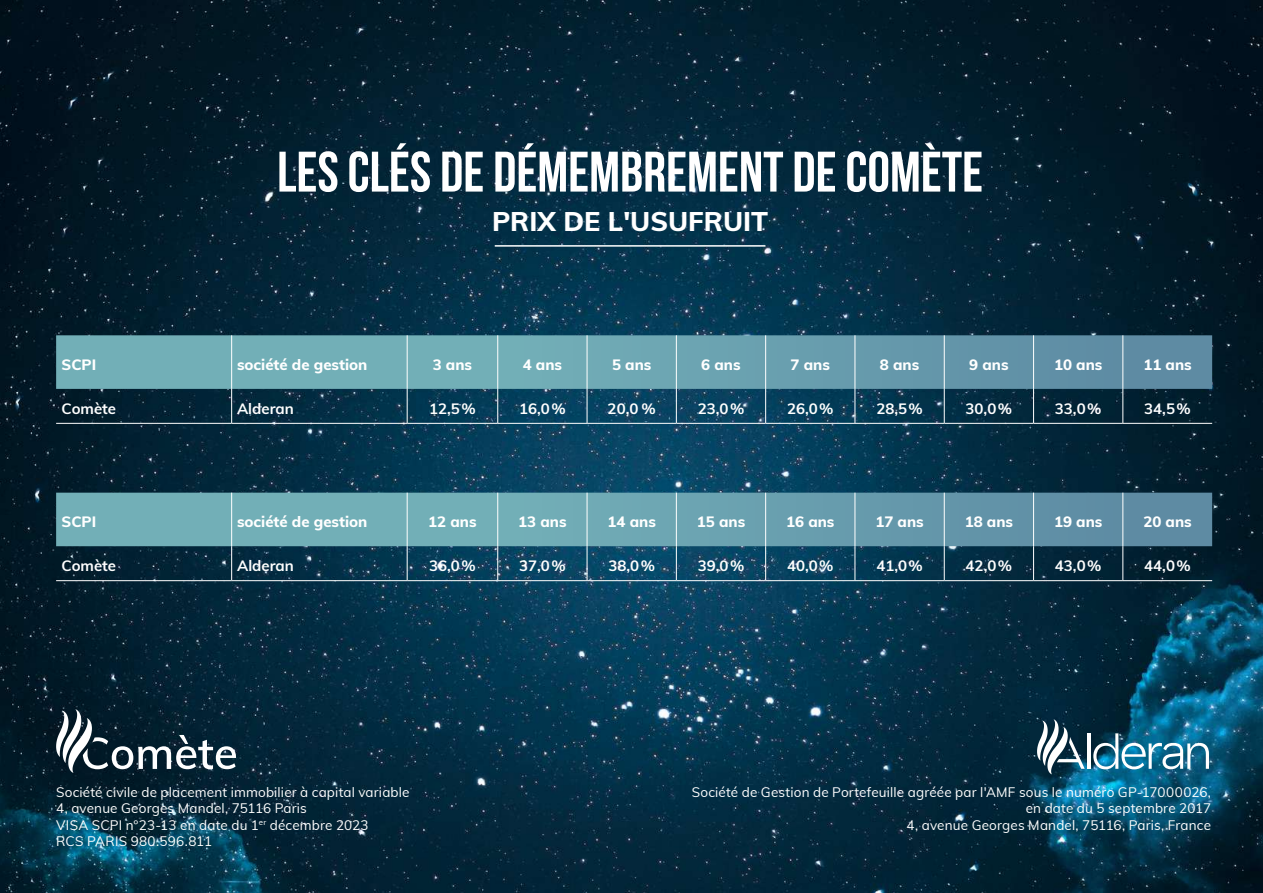
<style>
.page{position:relative;width:1263px;height:893px;background:#fff}
.page>*{position:absolute;margin:0;border:0;box-sizing:border-box;transform-origin:0 0}
.t1{font:700 57px "Bebas Neue";color:#fff}
.t2{font:800 27px "Muli";color:#fff}
.t3{font:800 15px "Muli";color:#fff}
.t4{font:700 15px "Muli";color:#fff}
.t5{font:13.5px/16.5px "Muli";letter-spacing:.01em;color:#fff}
</style>
<div class="page">
<img style="left:0;top:0;width:1263px;height:893px">
<svg style="left:56px;top:709px;width:180px;height:64px"></svg>
<hr style="left:495px;top:245px;width:270px;height:2px;background:#fff">
<svg style="left:56px;top:335px;width:1156px;height:54px;background:#6aa2af"></svg>
<hr style="left:231px;top:389px;width:1px;height:34px;background:#fff">
<hr style="left:407px;top:389px;width:1px;height:34px;background:#fff">
<hr style="left:497px;top:389px;width:1px;height:34px;background:#fff">
<hr style="left:587px;top:389px;width:1px;height:34px;background:#fff">
<hr style="left:676px;top:389px;width:1px;height:34px;background:#fff">
<hr style="left:765px;top:389px;width:1px;height:34px;background:#fff">
<hr style="left:854px;top:389px;width:1px;height:34px;background:#fff">
<hr style="left:944px;top:389px;width:1px;height:34px;background:#fff">
<hr style="left:1033px;top:389px;width:1px;height:34px;background:#fff">
<hr style="left:1122px;top:389px;width:1px;height:34px;background:#fff">
<hr style="left:56px;top:423px;width:176px;height:1px;background:#fff">
<hr style="left:232px;top:423px;width:175px;height:1px;background:#fff">
<hr style="left:407px;top:423px;width:91px;height:1px;background:#fff">
<hr style="left:498px;top:423px;width:89px;height:1px;background:#fff">
<hr style="left:587px;top:423px;width:89px;height:1px;background:#fff">
<hr style="left:676px;top:423px;width:90px;height:1px;background:#fff">
<hr style="left:766px;top:423px;width:89px;height:1px;background:#fff">
<hr style="left:855px;top:423px;width:89px;height:1px;background:#fff">
<hr style="left:944px;top:423px;width:89px;height:1px;background:#fff">
<hr style="left:1033px;top:423px;width:90px;height:1px;background:#fff">
<hr style="left:1123px;top:423px;width:89px;height:1px;background:#fff">
<hr style="left:231px;top:335px;width:1px;height:54px;background:#fff">
<hr style="left:407px;top:335px;width:1px;height:54px;background:#fff">
<hr style="left:497px;top:335px;width:1px;height:54px;background:#fff">
<hr style="left:676px;top:335px;width:1px;height:54px;background:#fff">
<hr style="left:765px;top:335px;width:1px;height:54px;background:#fff">
<hr style="left:854px;top:335px;width:1px;height:54px;background:#fff">
<hr style="left:1122px;top:335px;width:1px;height:54px;background:#fff">
<hr style="left:944px;top:335px;width:1px;height:54px;background:#fff">
<hr style="left:1033px;top:335px;width:1px;height:54px;background:#fff">
<hr style="left:587px;top:335px;width:1px;height:54px;background:#fff">
<svg style="left:56px;top:493px;width:1156px;height:53px;background:#6ba2b0"></svg>
<hr style="left:231px;top:546px;width:1px;height:34px;background:#fff">
<hr style="left:407px;top:546px;width:1px;height:34px;background:#fff">
<hr style="left:497px;top:546px;width:1px;height:34px;background:#fff">
<hr style="left:587px;top:546px;width:1px;height:34px;background:#fff">
<hr style="left:676px;top:546px;width:1px;height:34px;background:#fff">
<hr style="left:765px;top:546px;width:1px;height:34px;background:#fff">
<hr style="left:854px;top:546px;width:1px;height:34px;background:#fff">
<hr style="left:944px;top:546px;width:1px;height:34px;background:#fff">
<hr style="left:1033px;top:546px;width:1px;height:34px;background:#fff">
<hr style="left:1122px;top:546px;width:1px;height:34px;background:#fff">
<hr style="left:56px;top:580px;width:176px;height:1px;background:#fff">
<hr style="left:232px;top:580px;width:175px;height:1px;background:#fff">
<hr style="left:407px;top:580px;width:91px;height:1px;background:#fff">
<hr style="left:498px;top:580px;width:89px;height:1px;background:#fff">
<hr style="left:587px;top:580px;width:89px;height:1px;background:#fff">
<hr style="left:676px;top:580px;width:90px;height:1px;background:#fff">
<hr style="left:766px;top:580px;width:89px;height:1px;background:#fff">
<hr style="left:855px;top:580px;width:89px;height:1px;background:#fff">
<hr style="left:944px;top:580px;width:89px;height:1px;background:#fff">
<hr style="left:1033px;top:580px;width:90px;height:1px;background:#fff">
<hr style="left:1123px;top:580px;width:89px;height:1px;background:#fff">
<hr style="left:231px;top:493px;width:1px;height:53px;background:#fff">
<hr style="left:407px;top:493px;width:1px;height:53px;background:#fff">
<hr style="left:676px;top:493px;width:1px;height:53px;background:#fff">
<hr style="left:497px;top:493px;width:1px;height:53px;background:#fff">
<hr style="left:587px;top:493px;width:1px;height:53px;background:#fff">
<hr style="left:765px;top:493px;width:1px;height:53px;background:#fff">
<hr style="left:854px;top:493px;width:1px;height:53px;background:#fff">
<hr style="left:944px;top:493px;width:1px;height:53px;background:#fff">
<hr style="left:1033px;top:493px;width:1px;height:53px;background:#fff">
<hr style="left:1122px;top:493px;width:1px;height:53px;background:#fff">
<hr style="left:1087px;top:733px;width:3px;height:36px;background:#fff">
<svg style="left:1093px;top:733px;width:116px;height:36px"></svg>
<svg style="left:1037px;top:719px;width:48px;height:55px"></svg>
<h1 class="t1" style="left:277px;top:141px;width:707px">LES CLÉS DE DÉMEMBREMENT DE COMÈTE</h1>
<h2 class="t2" style="left:492px;top:202px;width:278px">PRIX DE L'USUFRUIT</h2>
<p class="t3" style="left:62px;top:353px;width:36px">SCPI</p>
<p class="t3" style="left:237px;top:353px;width:132px">société de gestion</p>
<p class="t3" style="left:433px;top:353px;width:41px">3 ans</p>
<p class="t3" style="left:523px;top:353px;width:41px">4 ans</p>
<p class="t3" style="left:612px;top:353px;width:41px">5 ans</p>
<p class="t3" style="left:701px;top:353px;width:41px">6 ans</p>
<p class="t3" style="left:791px;top:353px;width:41px">7 ans</p>
<p class="t3" style="left:880px;top:353px;width:41px">8 ans</p>
<p class="t3" style="left:969px;top:353px;width:41px">9 ans</p>
<p class="t3" style="left:1054px;top:353px;width:50px">10 ans</p>
<p class="t3" style="left:1143px;top:353px;width:50px">11 ans</p>
<p class="t4" style="left:62px;top:397px;width:56px">Comète</p>
<p class="t4" style="left:237px;top:397px;width:58px">Alderan</p>
<p class="t4" style="left:429px;top:397px;width:48px">12,5%</p>
<p class="t4" style="left:519px;top:397px;width:48px">16,0%</p>
<p class="t4" style="left:608px;top:397px;width:50px">20,0 %</p>
<p class="t4" style="left:698px;top:397px;width:48px">23,0%</p>
<p class="t4" style="left:787px;top:397px;width:48px">26,0%</p>
<p class="t4" style="left:876px;top:397px;width:48px">28,5%</p>
<p class="t4" style="left:966px;top:397px;width:48px">30,0%</p>
<p class="t4" style="left:1055px;top:397px;width:48px">33,0%</p>
<p class="t4" style="left:1144px;top:397px;width:48px">34,5%</p>
<p class="t3" style="left:62px;top:511px;width:36px">SCPI</p>
<p class="t3" style="left:237px;top:511px;width:132px">société de gestion</p>
<p class="t3" style="left:428px;top:511px;width:50px">12 ans</p>
<p class="t3" style="left:518px;top:511px;width:50px">13 ans</p>
<p class="t3" style="left:607px;top:511px;width:50px">14 ans</p>
<p class="t3" style="left:697px;top:511px;width:50px">15 ans</p>
<p class="t3" style="left:786px;top:511px;width:50px">16 ans</p>
<p class="t3" style="left:875px;top:511px;width:50px">17 ans</p>
<p class="t3" style="left:965px;top:511px;width:50px">18 ans</p>
<p class="t3" style="left:1054px;top:511px;width:50px">19 ans</p>
<p class="t3" style="left:1143px;top:511px;width:50px">20 ans</p>
<p class="t4" style="left:62px;top:555px;width:56px">Comète</p>
<p class="t4" style="left:237px;top:555px;width:58px">Alderan</p>
<p class="t4" style="left:429px;top:555px;width:48px">36,0%</p>
<p class="t4" style="left:519px;top:555px;width:48px">37,0%</p>
<p class="t4" style="left:608px;top:555px;width:48px">38,0%</p>
<p class="t4" style="left:698px;top:555px;width:48px">39,0%</p>
<p class="t4" style="left:787px;top:555px;width:48px">40,0%</p>
<p class="t4" style="left:876px;top:555px;width:48px">41,0%</p>
<p class="t4" style="left:966px;top:555px;width:48px">42,0%</p>
<p class="t4" style="left:1055px;top:555px;width:48px">43,0%</p>
<p class="t4" style="left:1144px;top:555px;width:48px">44,0%</p>
<p class="t5" style="left:56px;top:783px;width:355px">Société civile de placement immobilier à capital variable 4, avenue Georges Mandel, 75116 Paris<br>VISA SCPI n°23-13 en date du 1<sup>er</sup> décembre 2023<br>RCS PARIS 980.596.811</p>
<p class="t5" style="left:692px;top:783px;width:521px;text-align:right">Société de Gestion de Portefeuille agréée par l'AMF sous le numéro GP-17000026, en date du 5 septembre 2017<br>4, avenue Georges Mandel, 75116, Paris, France</p>
</div>
